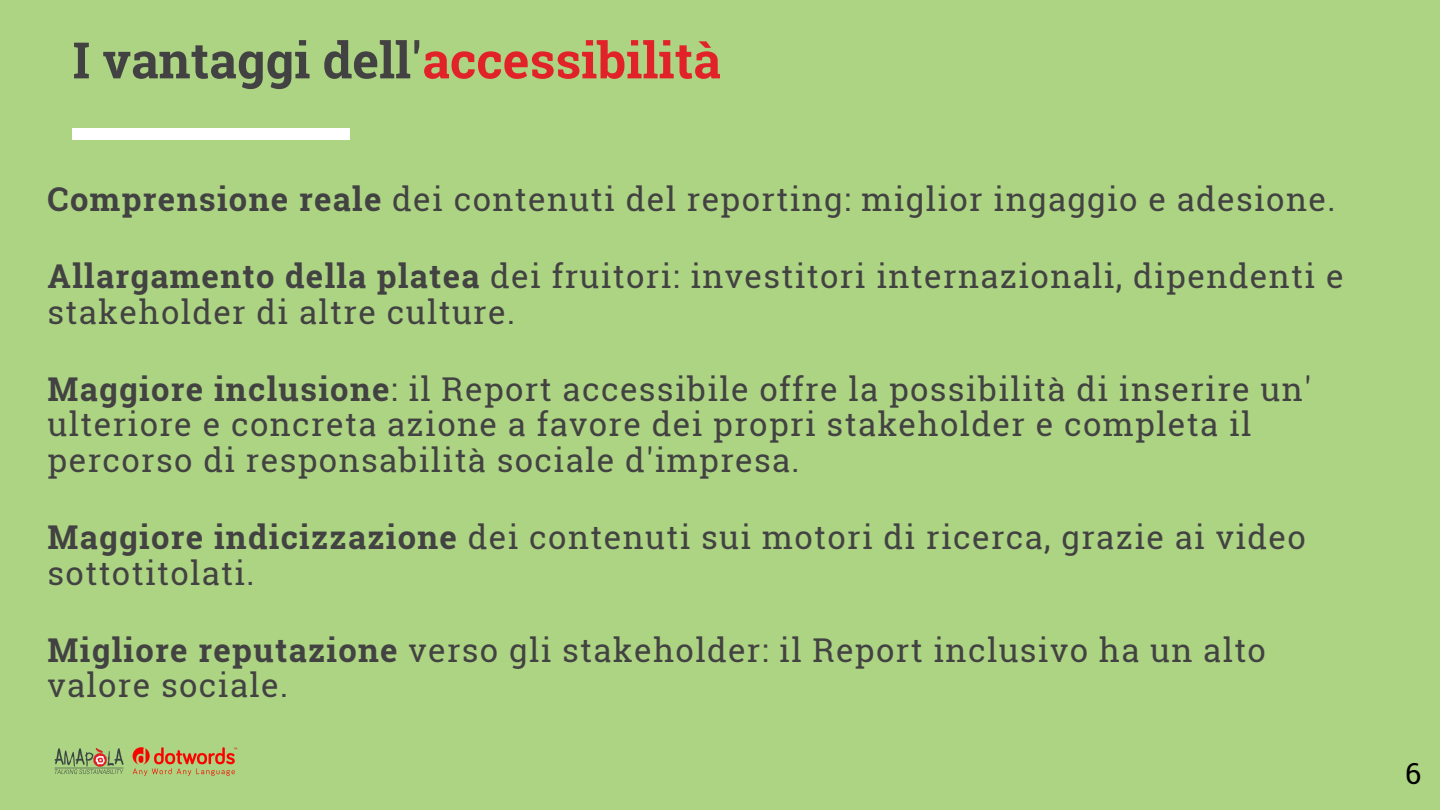
<style>
.page{position:relative;width:1440px;height:810px;background:#add483}
.page>*{position:absolute;margin:0;border:0;box-sizing:border-box;transform-origin:0 0}
.t1{font:700 50.2px "Roboto Slab";color:#434242}
.t2{font:32.8px/35.3px "Roboto Slab";letter-spacing:.04em;color:#434242}
.t3{font:29px "Roboto Slab";color:#000}
.s1{color:#e12228}
.s2{font-weight:700}
</style>
<div class="page">
<div style="left:73px;top:128px;width:277px;height:12px;background:#fff"></div>
<img style="left:54px;top:748px;width:70px;height:26px">
<img style="left:132px;top:747px;width:105px;height:29px">
<p class="t1" style="left:73px;top:26px;width:650px">I vantaggi dell'<span class="s1">accessibilità</span></p>
<p class="t2" style="left:48px;top:181px;width:1289px"><span class="s2">Comprensione reale</span> dei contenuti del reporting: miglior ingaggio e adesione.</p>
<p class="t2" style="left:48px;top:258px;width:1298px"><span class="s2">Allargamento della platea</span> dei fruitori: investitori internazionali, dipendenti e stakeholder di altre culture.</p>
<p class="t2" style="left:48px;top:371px;width:1266px"><span class="s2">Maggiore inclusione</span>: il Report accessibile offre la possibilità di inserire un' ulteriore e concreta azione a favore dei propri stakeholder e completa il percorso di responsabilità sociale d'impresa.</p>
<p class="t2" style="left:48px;top:519px;width:1260px"><span class="s2">Maggiore indicizzazione</span> dei contenuti sui motori di ricerca, grazie ai video sottotitolati.</p>
<p class="t2" style="left:48px;top:632px;width:1220px"><span class="s2">Migliore reputazione</span> verso gli stakeholder: il Report inclusivo ha un alto valore sociale.</p>
<p class="t3" style="left:1405px;top:754px;width:18px">6</p>
</div>
